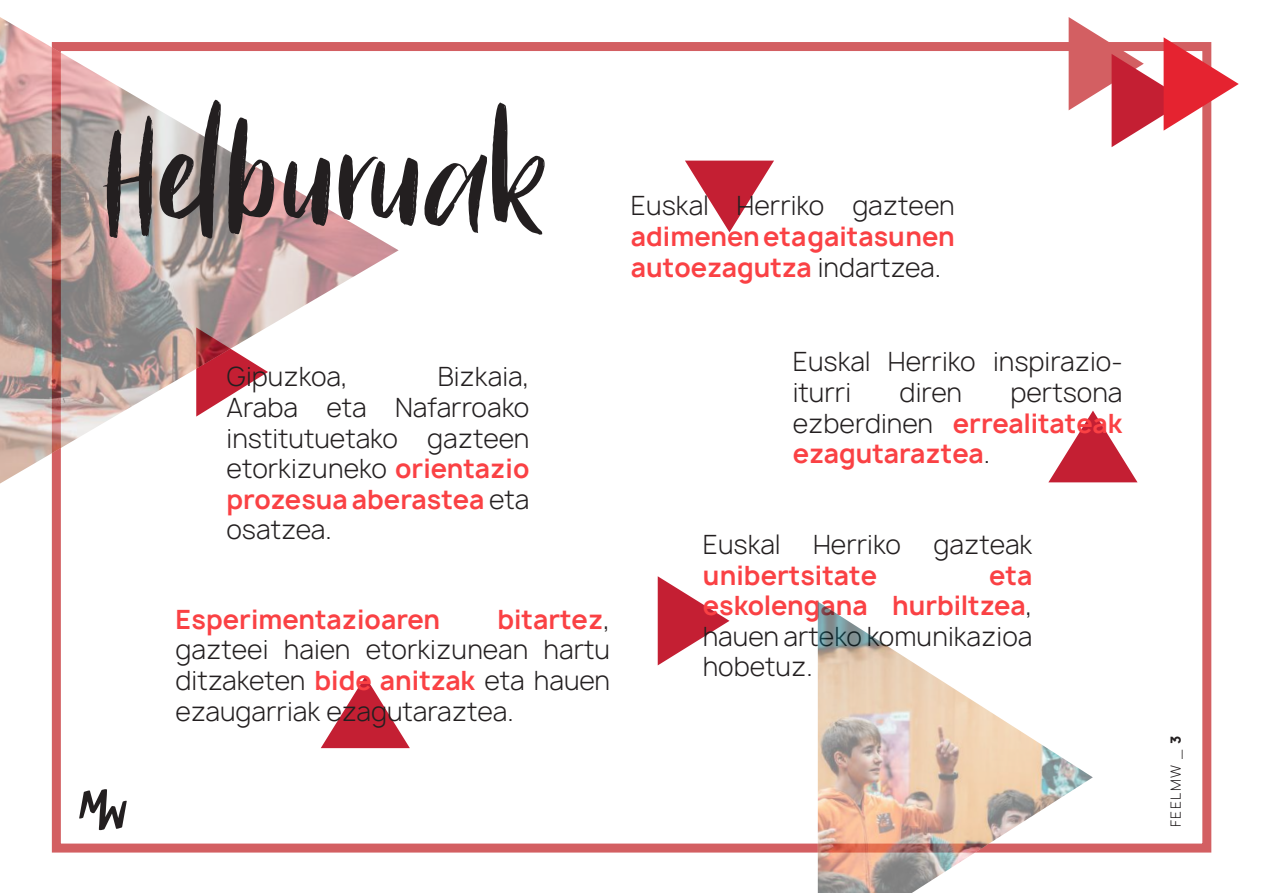
<style>
.page{position:relative;width:1263px;height:893px;background:#fff}
.page>*{position:absolute;margin:0;border:0;box-sizing:border-box;transform-origin:0 0}
.t1{font:195px "Bitter Rose";color:#231f20}
.t2{font:300 25.5px/30.6px "Manrope";color:#231f20;text-align:justify}
.t3{font:700 25.5px/30.6px "Manrope";color:#fa4144}
.t4{font:300 13.5px "Manrope";letter-spacing:.1em;color:#231f20}
.s1{font-weight:300;color:#231f20}
.s2{font-weight:700;color:#fa4144}
.s3{font-weight:800}
</style>
<div class="page">
<svg style="left:79px;top:789px;width:48px;height:41px"></svg>
<div style="left:52px;top:42px;width:1159px;height:810px;border:9px solid #d35f62"></div>
<svg style="left:1069px;top:17px;width:170px;height:130px"></svg>
<svg style="left:685px;top:161px;width:89px;height:71px"></svg>
<svg style="left:1048px;top:411px;width:89px;height:71px"></svg>
<svg style="left:321px;top:676px;width:89px;height:72px"></svg>
<svg style="left:658px;top:576px;width:71px;height:89px"></svg>
<img style="left:0;top:17px;width:399px;height:467px">
<img style="left:818px;top:602px;width:275px;height:291px">
<h1 class="t1" style="left:103px;top:90px;width:446px">Helburuak</h1>
<p class="t2" style="left:631px;top:191px;width:325px">Euskal Herriko gazteen</p>
<p class="t3" style="left:631px;top:221px;width:325px">adimenen eta gaitasunen autoezagutza <span class="s1">indartzea.</span></p>
<p class="t2" style="left:227px;top:362px;width:123px">Gipuzkoa,</p>
<p class="t2" style="left:227px;top:362px;width:304px;text-indent:211px">Bizkaia, Araba eta Nafarroako institutuetako gazteen etorkizuneko <span class="s2">orientazio prozesua aberastea</span> eta osatzea.</p>
<p class="t2" style="left:176px;top:604px;width:436px;text-indent:322px"><span class="s2">bitartez</span>, gazteei haien etorkizunean hartu ditzaketen <span class="s2">bide anitzak</span> eta hauen ezaugarriak ezagutaraztea.</p>
<p class="t3" style="left:176px;top:604px;width:266px">Esperimentazioaren</p>
<p class="t2" style="left:793px;top:347px;width:331px">Euskal Herriko inspirazio&shy;iturri</p>
<p class="t2" style="left:900px;top:377px;width:64px">diren</p>
<p class="t3" style="left:793px;top:377px;width:331px;text-align:justify;text-indent:218px"><span class="s1">pertsona ezberdinen</span> errealitateak ezagutaraztea<span class="s1">.</span></p>
<p class="t2" style="left:703px;top:529px;width:79px">Euskal</p>
<p class="t2" style="left:813px;top:529px;width:89px">Herriko</p>
<p class="t2" style="left:933px;top:529px;width:100px">gazteak</p>
<p class="t3" style="left:703px;top:560px;width:176px">unibertsitate</p>
<p class="t2" style="left:703px;top:560px;width:331px;text-indent:286px"><span class="s2">eta eskolengana hurbiltzea</span>, hauen arteko komunikazioa hobetuz.</p>
<p class="t4" style="left:1167px;top:827px;width:92px;rotate:-90deg">FEELMW _ <span class="s3">3</span></p>
</div>
